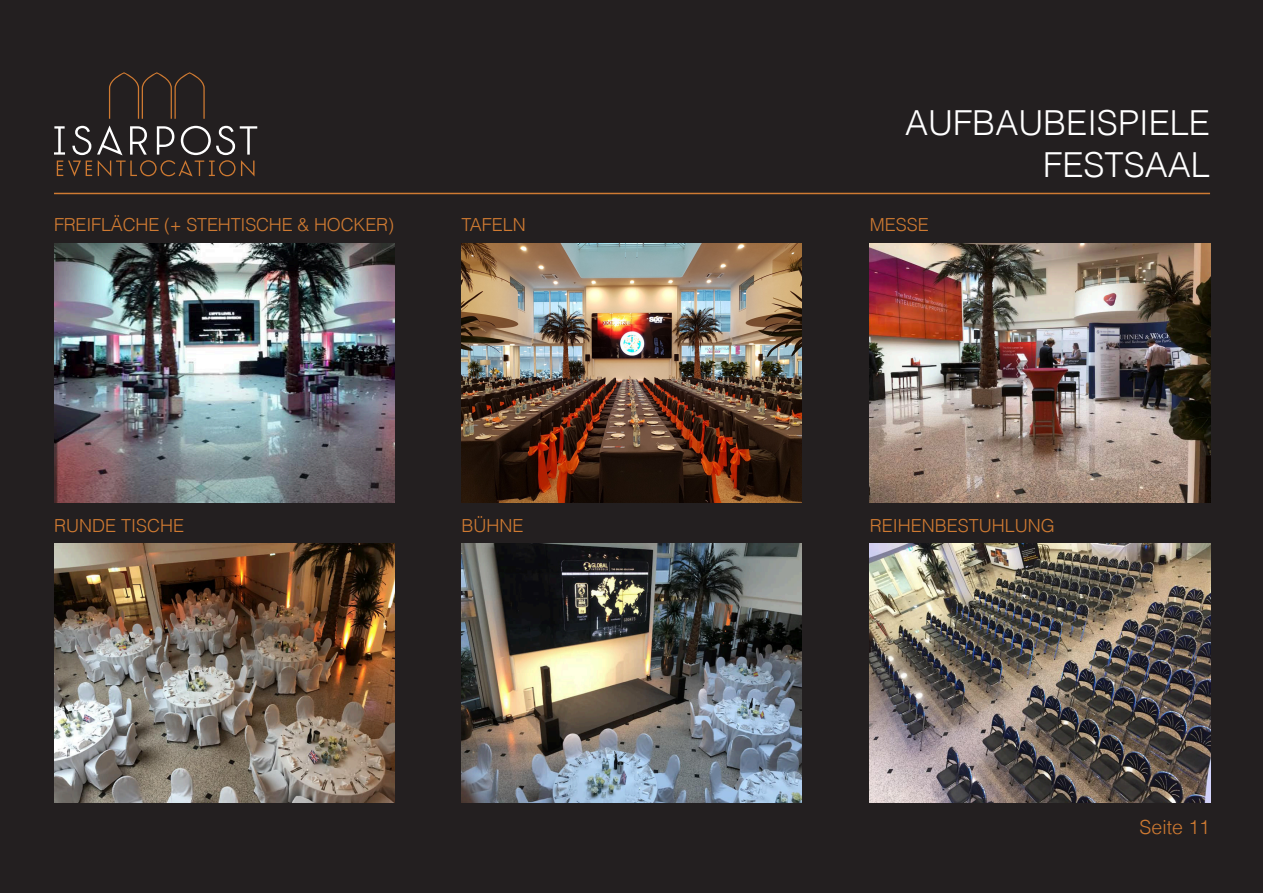
<style>
.page{position:relative;width:1263px;height:893px;background:#231f20}
.page>*{position:absolute;margin:0;border:0;box-sizing:border-box;transform-origin:0 0}
.t1{font:300 34.5px/41.4px "Helvetica";color:#fff;text-align:right}
.t2{font:300 19.5px "Helvetica";color:#cf7a32}
.t3{font:300 18px "Helvetica";color:#cf7a32}
</style>
<div class="page">
<svg style="left:109px;top:72px;width:96px;height:47px"></svg>
<svg style="left:54px;top:125px;width:203px;height:52px"></svg>
<hr style="left:54px;top:193px;width:1156px;height:1px;background:#cf7a32">
<img style="left:54px;top:243px;width:340px;height:260px">
<img style="left:54px;top:543px;width:340px;height:259px">
<img style="left:461px;top:243px;width:340px;height:260px">
<img style="left:461px;top:543px;width:340px;height:259px">
<img style="left:870px;top:243px;width:340px;height:260px">
<img style="left:870px;top:543px;width:340px;height:259px">
<p class="t3" style="left:54px;top:211px;width:341px">FREIFLÄCHE (+ STEHTISCHE &amp; HOCKER)</p>
<p class="t3" style="left:461px;top:211px;width:66px">TAFELN</p>
<p class="t3" style="left:54px;top:511px;width:131px">RUNDE TISCHE</p>
<p class="t3" style="left:461px;top:511px;width:63px">BÜHNE</p>
<h1 class="t1" style="left:905px;top:101px;width:306px">AUFBAUBEISPIELE<br>FESTSAAL</h1>
<p class="t3" style="left:870px;top:211px;width:60px">MESSE</p>
<p class="t3" style="left:870px;top:511px;width:187px">REIHENBESTUHLUNG</p>
<p class="t2" style="left:1139px;top:811px;width:72px">Seite 11</p>
</div>
